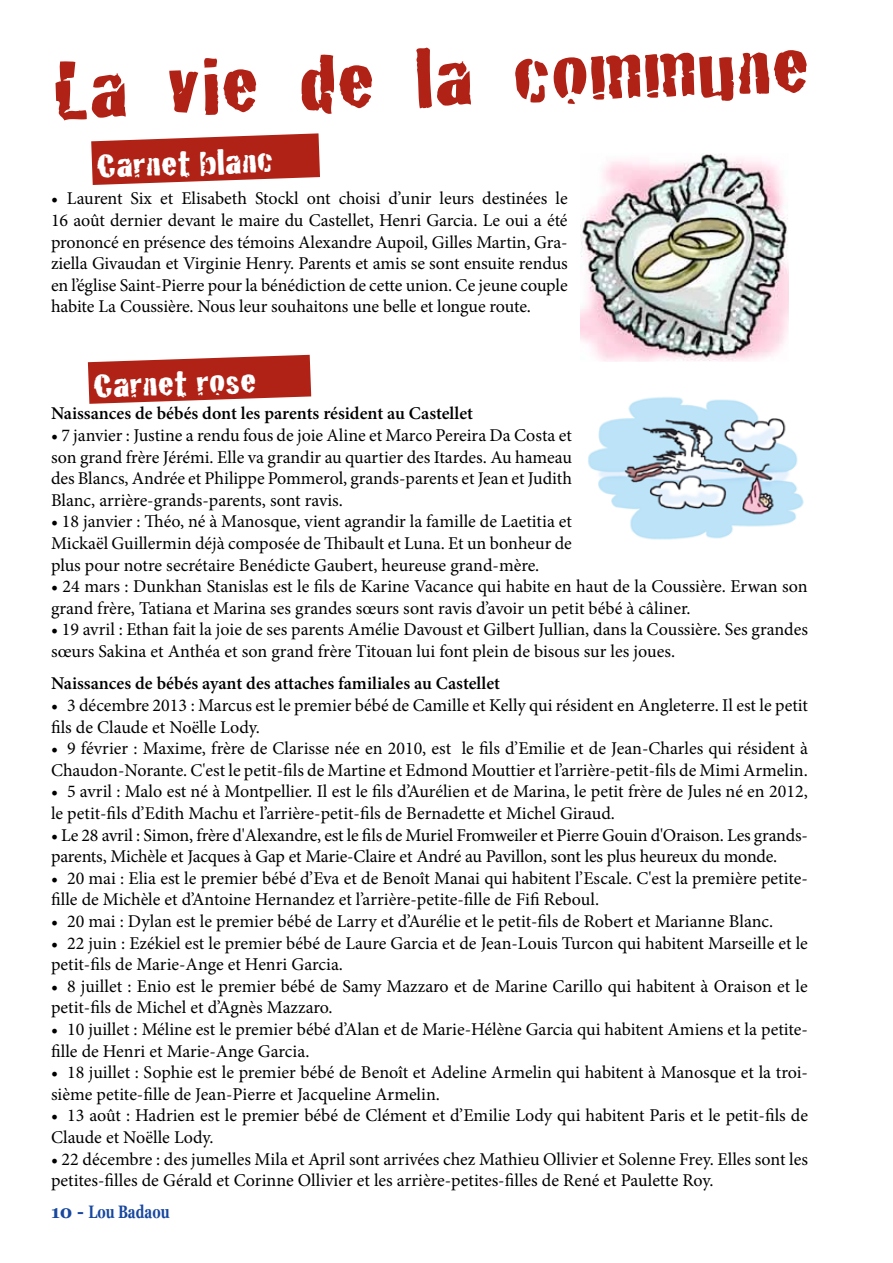
<style>
.page{position:relative;width:893px;height:1263px;background:#fff}
.page>*{position:absolute;margin:0;border:0;box-sizing:border-box;transform-origin:0 0}
.t1{font:84px "Cracked";color:#b12216;scale:1.3 1}
.t2{font:36px "Cracked";color:#fff;scale:1.3 1}
.t3{font:18px/21.6px "Minion Pro";color:#000}
.t4{font:600 18px "Minion Pro";color:#000}
.t5{font:700 18px "Georgia";color:#17479e}
</style>
<div class="page">
<img style="left:588px;top:397px;width:216px;height:143px">
<img style="left:580px;top:154px;width:209px;height:207px">
<svg style="left:91px;top:133px;width:229px;height:52px;background:#bd463c"></svg>
<svg style="left:88px;top:355px;width:223px;height:49px;background:#bc4339"></svg>
<h1 class="t1" style="left:51px;top:26px;width:584px;rotate:-2deg">La vie de la commune</h1>
<h2 class="t2" style="left:95px;top:138px;width:138px;rotate:-2deg">Carnet blanc</h2>
<p class="t3" style="left:51px;top:188px;width:518px;text-align:justify">• Laurent Six et Elisabeth Stockl ont choisi d’unir leurs destinées le 16 août dernier devant le maire du Castellet, Henri Garcia. Le oui a été prononcé en présence des témoins Alexandre Aupoil, Gilles Martin, Gra&shy;ziella Givaudan et Virginie Henry. Parents et amis se sont ensuite rendus en l’église Saint-Pierre pour la bénédiction de cette union. Ce jeune couple habite La Coussière. Nous leur souhaitons une belle et longue route.</p>
<h2 class="t2" style="left:92px;top:358px;width:127px;rotate:-2deg">Carnet rose</h2>
<p class="t4" style="left:51px;top:401px;width:424px">Naissances de bébés dont les parents résident au Castellet</p>
<p class="t3" style="left:51px;top:424px;width:522px;text-align:justify">• 7 janvier : Justine a rendu fous de joie Aline et Marco Pereira Da Costa et son grand frère Jérémi. Elle va grandir au quartier des Itardes. Au hameau des Blancs, Andrée et Philippe Pommerol, grands-parents et Jean et Judith Blanc, arrière-grands-parents, sont ravis.</p>
<p class="t3" style="left:51px;top:511px;width:522px;text-align:justify">• 18 janvier : Théo, né à Manosque, vient agrandir la famille de Laetitia et Mickaël Guillermin déjà composée de Thibault et Luna. Et un bonheur de plus pour notre secrétaire Benédicte Gaubert, heureuse grand-mère.</p>
<p class="t3" style="left:51px;top:576px;width:758px">• 24 mars : Dunkhan Stanislas est le fils de Karine Vacance qui habite en haut de la Coussière. Erwan son grand frère, Tatiana et Marina ses grandes sœurs sont ravis d’avoir un petit bébé à câliner.</p>
<p class="t3" style="left:51px;top:619px;width:758px">• 19 avril : Ethan fait la joie de ses parents Amélie Davoust et Gilbert Jullian, dans la Coussière. Ses grandes sœurs Sakina et Anthéa et son grand frère Titouan lui font plein de bisous sur les joues.</p>
<p class="t4" style="left:51px;top:671px;width:450px">Naissances de bébés ayant des attaches familiales au Castellet</p>
<p class="t3" style="left:51px;top:694px;width:758px">• 3 décembre 2013 : Marcus est le premier bébé de Camille et Kelly qui résident en Angleterre. Il est le petit fils de Claude et Noëlle Lody.</p>
<p class="t3" style="left:51px;top:738px;width:758px">• 9 février : Maxime, frère de Clarisse née en 2010, est le fils d’Emilie et de Jean-Charles qui résident à<br>Chaudon-Norante. C'est le petit-fils de Martine et Edmond Mouttier et l’arrière-petit-fils de Mimi Armelin.</p>
<p class="t3" style="left:51px;top:781px;width:758px">• 5 avril : Malo est né à Montpellier. Il est le fils d’Aurélien et de Marina, le petit frère de Jules né en 2012, le petit-fils d’Edith Machu et l’arrière-petit-fils de Bernadette et Michel Giraud.</p>
<p class="t3" style="left:51px;top:824px;width:758px">• Le 28 avril : Simon, frère d'Alexandre, est le fils de Muriel Fromweiler et Pierre Gouin d'Oraison. Les grands&shy;parents, Michèle et Jacques à Gap et Marie-Claire et André au Pavillon, sont les plus heureux du monde.</p>
<p class="t3" style="left:51px;top:867px;width:758px">• 20 mai : Elia est le premier bébé d’Eva et de Benoît Manai qui habitent l’Escale. C'est la première petite&shy;fille de Michèle et d’Antoine Hernandez et l’arrière-petite-fille de Fifi Reboul.</p>
<p class="t3" style="left:51px;top:910px;width:724px">• 20 mai : Dylan est le premier bébé de Larry et d’Aurélie et le petit-fils de Robert et Marianne Blanc.</p>
<p class="t3" style="left:51px;top:932px;width:758px">• 22 juin : Ezékiel est le premier bébé de Laure Garcia et de Jean-Louis Turcon qui habitent Marseille et le petit-fils de Marie-Ange et Henri Garcia.</p>
<p class="t3" style="left:51px;top:975px;width:758px">• 8 juillet : Enio est le premier bébé de Samy Mazzaro et de Marine Carillo qui habitent à Oraison et le petit-fils de Michel et d’Agnès Mazzaro.</p>
<p class="t3" style="left:51px;top:1018px;width:758px">• 10 juillet : Méline est le premier bébé d’Alan et de Marie-Hélène Garcia qui habitent Amiens et la petite&shy;fille de Henri et Marie-Ange Garcia.</p>
<p class="t3" style="left:51px;top:1062px;width:758px">• 18 juillet : Sophie est le premier bébé de Benoît et Adeline Armelin qui habitent à Manosque et la troi&shy;sième petite-fille de Jean-Pierre et Jacqueline Armelin.</p>
<p class="t3" style="left:51px;top:1105px;width:758px">• 13 août : Hadrien est le premier bébé de Clément et d’Emilie Lody qui habitent Paris et le petit-fils de<br>Claude et Noëlle Lody.</p>
<p class="t3" style="left:51px;top:1148px;width:758px">• 22 décembre : des jumelles Mila et April sont arrivées chez Mathieu Ollivier et Solenne Frey. Elles sont les petites-filles de Gérald et Corinne Ollivier et les arrière-petites-filles de René et Paulette Roy.</p>
<p class="t5" style="left:51px;top:1198px;width:120px">10 - Lou Badaou</p>
</div>
